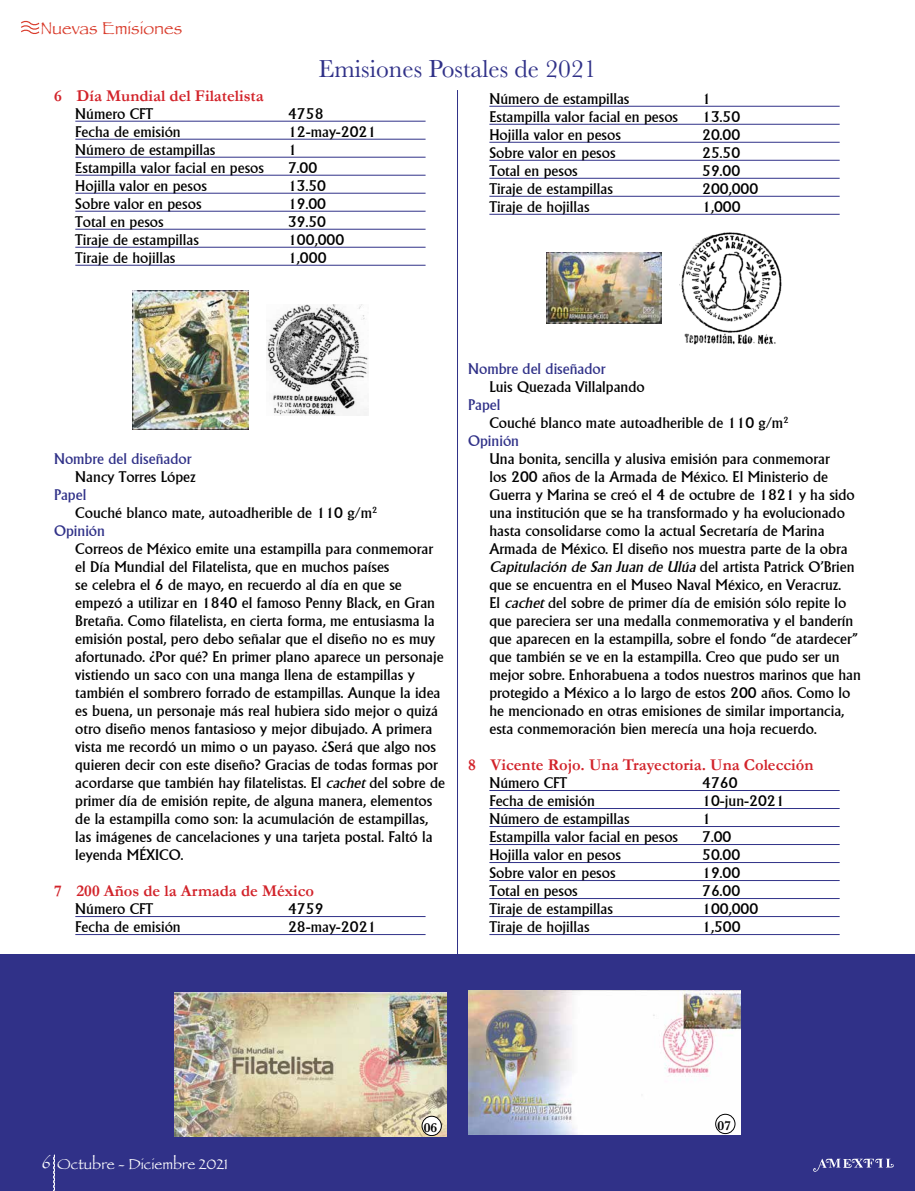
<style>
.page{position:relative;width:915px;height:1191px;background:#fff}
.page>*{position:absolute;margin:0;border:0;box-sizing:border-box;transform-origin:0 0}
.t1{font:25.5px "Baskerville";color:#303188}
.t2{font:18px "Papyrus";color:#d93b2b}
.t3{font:700 16.5px "Garamond";color:#d2232a}
.t4{font:15px/18px "Alberta";color:#000}
.t5{font:15px "Alberta";color:#303188}
.t6{font:15px "Papyrus";color:#fff}
.t7{font:600 13.5px "Baskerville";color:#000}
.s1{font-style:italic}
.s2{font-size:16.5px}
</style>
<div class="page">
<svg style="left:21px;top:21px;width:19px;height:13px"></svg>
<div style="left:0;top:954px;width:913px;height:237px;background:#303188"></div>
<svg style="left:813px;top:1158px;width:80px;height:13px"></svg>
<svg style="left:53px;top:1154px;width:2px;height:37px"></svg>
<hr style="left:457px;top:90px;width:1px;height:884px;background:#303188">
<hr style="left:75px;top:121px;width:350px;height:1px;background:#303188">
<hr style="left:75px;top:139px;width:350px;height:1px;background:#303188">
<hr style="left:75px;top:157px;width:350px;height:1px;background:#303188">
<hr style="left:75px;top:175px;width:350px;height:1px;background:#303188">
<hr style="left:75px;top:193px;width:350px;height:1px;background:#303188">
<hr style="left:75px;top:211px;width:350px;height:1px;background:#303188">
<hr style="left:75px;top:229px;width:350px;height:1px;background:#303188">
<hr style="left:75px;top:247px;width:350px;height:1px;background:#303188">
<hr style="left:75px;top:265px;width:350px;height:1px;background:#303188">
<img style="left:174px;top:992px;width:272px;height:145px">
<div style="left:422px;top:1116px;width:19px;height:19px;background:#fff;border-radius:50%"></div>
<div style="left:421px;top:1116px;width:20px;height:19px;border:1px solid #000;border-radius:50%"></div>
<img style="left:468px;top:990px;width:272px;height:144px">
<div style="left:715px;top:1114px;width:19px;height:19px;background:#fff;border-radius:50%"></div>
<div style="left:715px;top:1114px;width:20px;height:19px;border:1px solid #000;border-radius:50%"></div>
<hr style="left:489px;top:106px;width:350px;height:1px;background:#303188">
<hr style="left:489px;top:124px;width:350px;height:1px;background:#303188">
<hr style="left:489px;top:142px;width:350px;height:1px;background:#303188">
<hr style="left:489px;top:160px;width:350px;height:1px;background:#303188">
<hr style="left:489px;top:178px;width:350px;height:1px;background:#303188">
<hr style="left:489px;top:196px;width:350px;height:1px;background:#303188">
<hr style="left:489px;top:214px;width:350px;height:1px;background:#303188">
<hr style="left:75px;top:916px;width:350px;height:1px;background:#303188">
<hr style="left:75px;top:934px;width:350px;height:1px;background:#303188">
<hr style="left:489px;top:790px;width:350px;height:1px;background:#303188">
<hr style="left:489px;top:808px;width:350px;height:1px;background:#303188">
<hr style="left:489px;top:826px;width:350px;height:1px;background:#303188">
<hr style="left:489px;top:844px;width:350px;height:1px;background:#303188">
<hr style="left:489px;top:862px;width:350px;height:1px;background:#303188">
<hr style="left:489px;top:880px;width:350px;height:1px;background:#303188">
<hr style="left:489px;top:898px;width:350px;height:1px;background:#303188">
<hr style="left:489px;top:916px;width:350px;height:1px;background:#303188">
<hr style="left:489px;top:934px;width:350px;height:1px;background:#303188">
<img style="left:133px;top:290px;width:116px;height:140px">
<img style="left:266px;top:305px;width:102px;height:110px">
<img style="left:546px;top:253px;width:115px;height:70px">
<img style="left:679px;top:232px;width:103px;height:113px">
<p class="t2" style="left:40px;top:17px;width:143px">Nuevas Emisiones</p>
<h1 class="t1" style="left:318px;top:52px;width:279px">Emisiones Postales de 2021</h1>
<p class="t3" style="left:54px;top:86px;width:211px">6 Día Mundial del Filatelista</p>
<p class="t4" style="left:75px;top:105px;width:79px">Número CFT</p>
<p class="t4" style="left:288px;top:105px;width:37px">4758</p>
<p class="t4" style="left:75px;top:123px;width:107px">Fecha de emisión</p>
<p class="t4" style="left:288px;top:123px;width:90px">12-may-2021</p>
<p class="t4" style="left:75px;top:141px;width:142px">Número de estampillas</p>
<p class="t4" style="left:288px;top:141px;width:10px">1</p>
<p class="t4" style="left:75px;top:159px;width:190px">Estampilla valor facial en pesos</p>
<p class="t4" style="left:288px;top:159px;width:31px">7.00</p>
<p class="t4" style="left:75px;top:177px;width:133px">Hojilla valor en pesos</p>
<p class="t4" style="left:288px;top:177px;width:40px">13.50</p>
<p class="t4" style="left:75px;top:195px;width:128px">Sobre valor en pesos</p>
<p class="t4" style="left:288px;top:195px;width:40px">19.00</p>
<p class="t4" style="left:75px;top:213px;width:90px">Total en pesos</p>
<p class="t4" style="left:288px;top:213px;width:40px">39.50</p>
<p class="t4" style="left:75px;top:231px;width:125px">Tiraje de estampillas</p>
<p class="t4" style="left:288px;top:231px;width:58px">100,000</p>
<p class="t4" style="left:75px;top:249px;width:102px">Tiraje de hojillas</p>
<p class="t4" style="left:288px;top:249px;width:40px">1,000</p>
<p class="t4" style="left:489px;top:90px;width:142px">Número de estampillas</p>
<p class="t4" style="left:702px;top:90px;width:10px">1</p>
<p class="t4" style="left:489px;top:108px;width:190px">Estampilla valor facial en pesos</p>
<p class="t4" style="left:702px;top:108px;width:40px">13.50</p>
<p class="t4" style="left:489px;top:126px;width:133px">Hojilla valor en pesos</p>
<p class="t4" style="left:702px;top:126px;width:40px">20.00</p>
<p class="t4" style="left:489px;top:144px;width:128px">Sobre valor en pesos</p>
<p class="t4" style="left:702px;top:144px;width:40px">25.50</p>
<p class="t4" style="left:489px;top:162px;width:90px">Total en pesos</p>
<p class="t4" style="left:702px;top:162px;width:40px">59.00</p>
<p class="t4" style="left:489px;top:180px;width:125px">Tiraje de estampillas</p>
<p class="t4" style="left:702px;top:180px;width:58px">200,000</p>
<p class="t4" style="left:489px;top:198px;width:102px">Tiraje de hojillas</p>
<p class="t4" style="left:702px;top:198px;width:40px">1,000</p>
<p class="t5" style="left:54px;top:450px;width:139px">Nombre del diseñador</p>
<p class="t4" style="left:75px;top:468px;width:122px">Nancy Torres López</p>
<p class="t5" style="left:54px;top:486px;width:34px">Papel</p>
<p class="t4" style="left:75px;top:504px;width:303px">Couché blanco mate, autoadherible de 110 g/m<sup>2</sup></p>
<p class="t5" style="left:54px;top:522px;width:52px">Opinión</p>
<p class="t4" style="left:75px;top:540px;width:371px">Correos de México emite una estampilla para conmemorar el Día Mundial del Filatelista, que en muchos países<br>se celebra el 6 de mayo, en recuerdo al día en que se empezó a utilizar en 1840 el famoso Penny Black, en Gran Bretaña. Como filatelista, en cierta forma, me entusiasma la emisión postal, pero debo señalar que el diseño no es muy afortunado. ¿Por qué? En primer plano aparece un personaje vistiendo un saco con una manga llena de estampillas y también el sombrero forrado de estampillas. Aunque la idea es buena, un personaje más real hubiera sido mejor o quizá otro diseño menos fantasioso y mejor dibujado. A primera vista me recordó un mimo o un payaso. ¿Será que algo nos quieren decir con este diseño? Gracias de todas formas por acordarse que también hay filatelistas. El <span class="s1">cachet</span> del sobre de primer día de emisión repite, de alguna manera, elementos de la estampilla como son: la acumulación de estampillas, las imágenes de cancelaciones y una tarjeta postal. Faltó la leyenda MÉXICO.</p>
<p class="t3" style="left:54px;top:881px;width:261px">7 200 Años de la Armada de México</p>
<p class="t4" style="left:75px;top:900px;width:79px">Número CFT</p>
<p class="t4" style="left:288px;top:900px;width:37px">4759</p>
<p class="t4" style="left:75px;top:918px;width:107px">Fecha de emisión</p>
<p class="t4" style="left:288px;top:918px;width:90px">28-may-2021</p>
<p class="t5" style="left:468px;top:360px;width:139px">Nombre del diseñador</p>
<p class="t4" style="left:489px;top:378px;width:157px">Luis Quezada Villalpando</p>
<p class="t5" style="left:468px;top:396px;width:34px">Papel</p>
<p class="t4" style="left:489px;top:414px;width:300px">Couché blanco mate autoadherible de 110 g/m<sup>2</sup></p>
<p class="t5" style="left:468px;top:432px;width:52px">Opinión</p>
<p class="t4" style="left:489px;top:450px;width:373px">Una bonita, sencilla y alusiva emisión para conmemorar<br>los 200 años de la Armada de México. El Ministerio de Guerra y Marina se creó el 4 de octubre de 1821 y ha sido una institución que se ha transformado y ha evolucionado hasta consolidarse como la actual Secretaría de Marina Armada de México. El diseño nos muestra parte de la obra <span class="s1">Capitulación de San Juan de Ulúa</span> del artista Patrick O’Brien que se encuentra en el Museo Naval México, en Veracruz.<br>El <span class="s1">cachet</span> del sobre de primer día de emisión sólo repite lo que pareciera ser una medalla conmemorativa y el banderín que aparecen en la estampilla, sobre el fondo “de atardecer” que también se ve en la estampilla. Creo que pudo ser un mejor sobre. Enhorabuena a todos nuestros marinos que han protegido a México a lo largo de estos 200 años. Como lo he mencionado en otras emisiones de similar importancia, esta conmemoración bien merecía una hoja recuerdo.</p>
<p class="t3" style="left:468px;top:755px;width:347px">8 Vicente Rojo. Una Trayectoria. Una Colección</p>
<p class="t4" style="left:489px;top:774px;width:79px">Número CFT</p>
<p class="t4" style="left:702px;top:774px;width:37px">4760</p>
<p class="t4" style="left:489px;top:792px;width:107px">Fecha de emisión</p>
<p class="t4" style="left:702px;top:792px;width:84px">10-jun-2021</p>
<p class="t4" style="left:489px;top:810px;width:142px">Número de estampillas</p>
<p class="t4" style="left:702px;top:810px;width:10px">1</p>
<p class="t4" style="left:489px;top:828px;width:190px">Estampilla valor facial en pesos</p>
<p class="t4" style="left:702px;top:828px;width:31px">7.00</p>
<p class="t4" style="left:489px;top:846px;width:133px">Hojilla valor en pesos</p>
<p class="t4" style="left:702px;top:846px;width:40px">50.00</p>
<p class="t4" style="left:489px;top:864px;width:128px">Sobre valor en pesos</p>
<p class="t4" style="left:702px;top:864px;width:40px">19.00</p>
<p class="t4" style="left:489px;top:882px;width:90px">Total en pesos</p>
<p class="t4" style="left:702px;top:882px;width:40px">76.00</p>
<p class="t4" style="left:489px;top:900px;width:125px">Tiraje de estampillas</p>
<p class="t4" style="left:702px;top:900px;width:58px">100,000</p>
<p class="t4" style="left:489px;top:918px;width:102px">Tiraje de hojillas</p>
<p class="t4" style="left:702px;top:918px;width:40px">1,500</p>
<p class="t6" style="left:42px;top:1154px;width:187px"><span class="s2">6</span> Octubre - Diciembre 2021</p>
<p class="t7" style="left:423px;top:1117px;width:15px">06</p>
<p class="t7" style="left:717px;top:1115px;width:15px">07</p>
</div>
